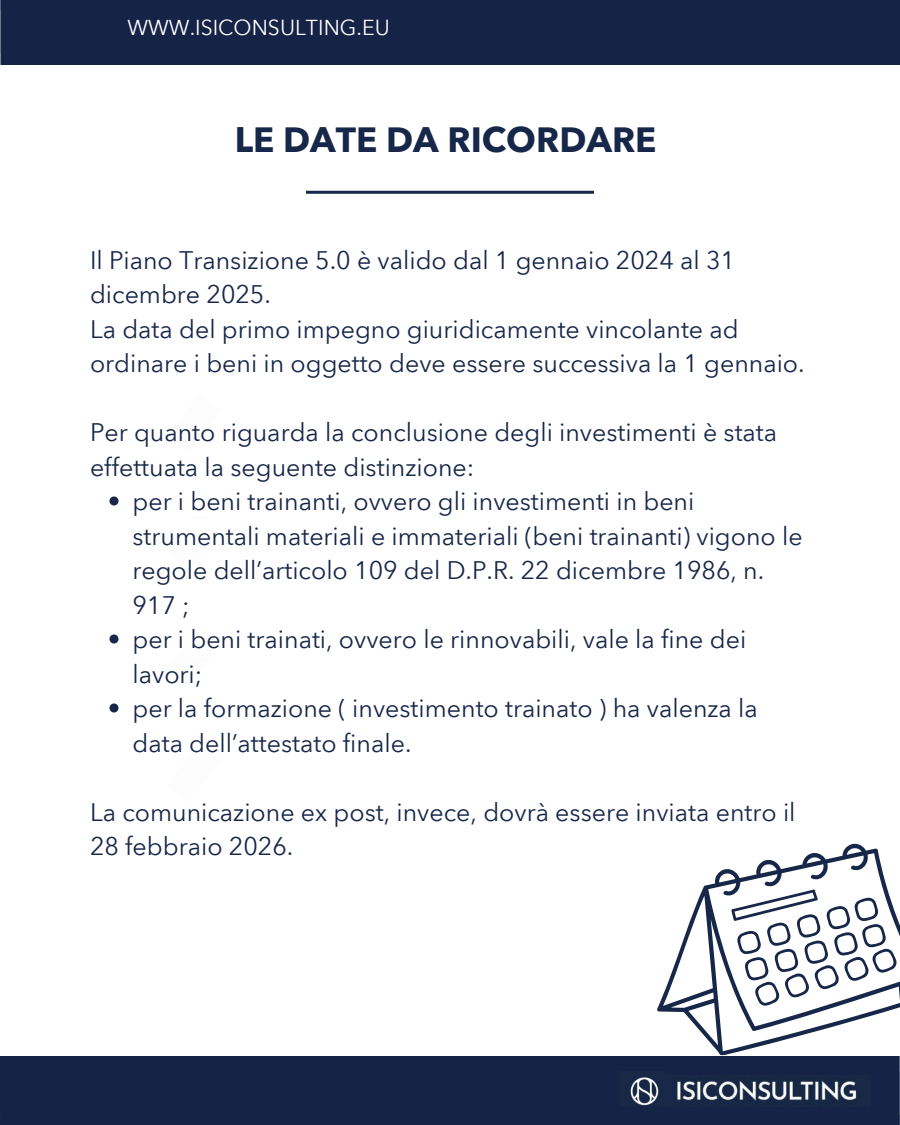
<style>
.page{position:relative;width:900px;height:1125px;background:#fff}
.page>*{position:absolute;margin:0;border:0;box-sizing:border-box;transform-origin:0 0}
.t1{font:700 35px "Avenir Next Thai Modern";color:#172749}
.t2{font:25px/34.5px "Avenir Next Thai Modern";color:#172749}
.t3{font:21.3px "Avenir Next Thai Modern";color:#fff}
</style>
<div class="page">
<div style="left:0;top:0;width:900px;height:64px;background:#142346"></div>
<div style="left:0;top:1057px;width:900px;height:68px;background:#142346"></div>
<img style="left:665px;top:1075px;width:206px;height:31px">
<img style="left:619px;top:1071px;width:46px;height:35px">
<svg style="left:110px;top:496px;width:9px;height:10px"></svg>
<svg style="left:110px;top:634px;width:9px;height:10px"></svg>
<svg style="left:110px;top:703px;width:9px;height:10px"></svg>
<hr style="left:306px;top:191px;width:288px;height:3px;background:#172749">
<svg style="left:654px;top:843px;width:246px;height:214px"></svg>
<svg style="left:731px;top:889px;width:166px;height:119px"></svg>
<p class="t3" style="left:128px;top:11px;width:264px">WWW.ISICONSULTING.EU</p>
<p class="t1" style="left:235px;top:112px;width:423px">LE DATE DA RICORDARE</p>
<p class="t2" style="left:90px;top:241px;width:716px">Il Piano Transizione 5.0 è valido dal 1 gennaio 2024 al 31 dicembre 2025.<br>La data del primo impegno giuridicamente vincolante ad ordinare i beni in oggetto deve essere successiva la 1 gennaio.</p>
<p class="t2" style="left:90px;top:414px;width:689px">Per quanto riguarda la conclusione degli investimenti è stata effettuata la seguente distinzione:</p>
<p class="t2" style="left:132px;top:483px;width:672px">per i beni trainanti, ovvero gli investimenti in beni strumentali materiali e immateriali (beni trainanti) vigono le regole dell’articolo 109 del D.P.R. 22 dicembre 1986, n.<br>917 ;</p>
<p class="t2" style="left:132px;top:621px;width:615px">per i beni trainati, ovvero le rinnovabili, vale la fine dei lavori;</p>
<p class="t2" style="left:132px;top:690px;width:627px">per la formazione ( investimento trainato ) ha valenza la data dell’attestato finale.</p>
<p class="t2" style="left:90px;top:793px;width:707px">La comunicazione ex post, invece, dovrà essere inviata entro il<br>28 febbraio 2026.</p>
</div>
